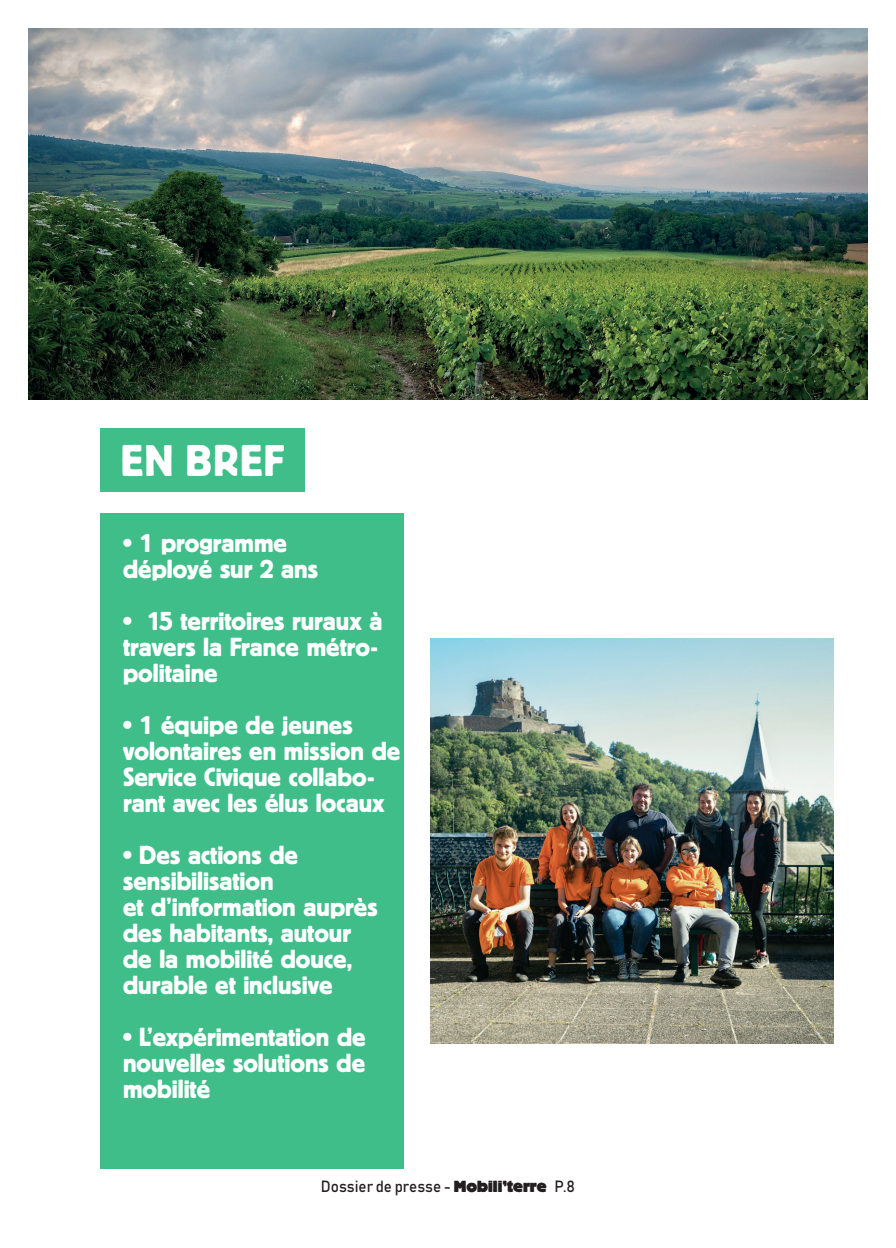
<style>
.page{position:relative;width:896px;height:1248px;background:#fff}
.page>*{position:absolute;margin:0;border:0;box-sizing:border-box;transform-origin:0 0}
.t1{font:44px "Block Berthold BQ";letter-spacing:.04em;color:#fff}
.t2{font:26px/26px "Block Berthold BQ";color:#fff}
.t3{font:16px "Bahnschrift";color:#231f20;scale:.95 1}
.s1{font-family:"Block BE";font-weight:800}
</style>
<div class="page">
<div style="left:100px;top:513px;width:304px;height:655px;background:#40be8a"></div>
<div style="left:100px;top:428px;width:204px;height:64px;background:#40be8a"></div>
<img style="left:431px;top:639px;width:402px;height:403px">
<img style="left:28px;top:28px;width:839px;height:372px">
<h1 class="t1" style="left:121px;top:435px;width:165px">EN BREF</h1>
<p class="t2" style="left:123px;top:530px;width:197px">• 1 programme déployé sur 2 ans</p>
<p class="t2" style="left:123px;top:608px;width:261px">• 15 territoires ruraux à travers la France métro&shy;politaine</p>
<p class="t2" style="left:123px;top:712px;width:279px">• 1 équipe de jeunes volontaires en mission de<br>Service Civique collabo&shy;rant avec les élus locaux</p>
<p class="t2" style="left:123px;top:842px;width:256px">• Des actions de sensibilisation<br>et d’information auprès des habitants, autour de la mobilité douce, durable et inclusive</p>
<p class="t2" style="left:123px;top:1024px;width:244px;text-align:justify">• L’expérimentation de nouvelles solutions de mobilité</p>
<p class="t3" style="left:321px;top:1175px;width:269px">Dossier de presse - <span class="s1">Mobili’terre</span> P.8</p>
</div>
